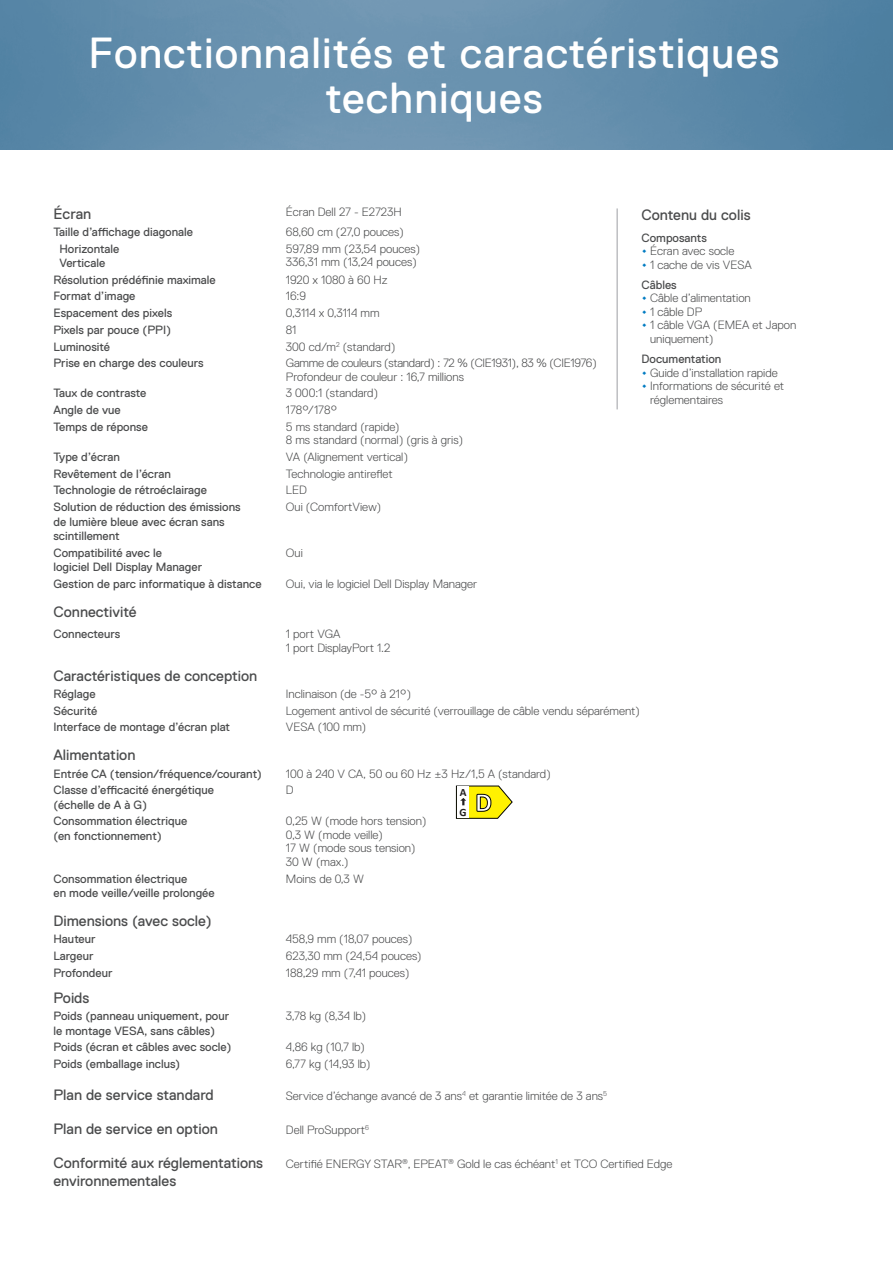
<style>
.page{position:relative;width:893px;height:1263px;background:#fff}
.page>*{position:absolute;margin:0;border:0;box-sizing:border-box;transform-origin:0 0}
.t1{font:43.5px/45px "Dell Replica";letter-spacing:.025em;color:#fff;text-align:center}
.t2{font:700 26.85px "Calibri";color:#fff}
.t3{font:15px/18px "Dell Replica";color:#4b4c4d}
.Spec_body{font:300 12px/13.5px "Dell Replica";color:#4b4c4d}
.Spec_body-2{font:12px/14.4px "Dell Replica";color:#4b4c4d}
.Spec_body-3{font:300 12px "Dell Replica";letter-spacing:-.02em;color:#4b4c4d}
.What_s_in_the_box{font:12px "Dell Replica";color:#4b4c4d}
.t4{font:700 11.25px/19.5px "Calibri";color:#231f20}
.s1{font-weight:400;font-size:15px;color:#007bc2}
</style>
<div class="page">
<hr style="left:617px;top:208px;width:1px;height:201px;background:#a8a9ad">
<svg style="left:455px;top:785px;width:58px;height:34px"></svg>
<img style="left:0;top:0;width:893px;height:150px">
<p class="t1" style="left:89px;top:31px;width:692px">Fonctionnalités et caractéristiques techniques</p>
<p class="t3" style="left:53px;top:204px;width:39px">Écran</p>
<p class="Spec_body" style="left:286px;top:205px;width:117px">Écran Dell 27 - E2723H</p>
<p class="Spec_body-2" style="left:53px;top:225px;width:141px">Taille d’affichage diagonale</p>
<p class="Spec_body" style="left:286px;top:225px;width:119px">68,60 cm (27,0 pouces)</p>
<p class="Spec_body-2" style="left:59px;top:241px;width:61px">Horizontale</p>
<p class="Spec_body-2" style="left:59px;top:256px;width:47px">Verticale</p>
<p class="t3" style="left:641px;top:206px;width:111px">Contenu du colis</p>
<p class="What_s_in_the_box" style="left:641px;top:231px;width:67px">Composants</p>
<p class="Spec_body" style="left:641px;top:244px;width:94px"><span class="s1">•</span> Écran avec socle</p>
<p class="Spec_body" style="left:641px;top:258px;width:112px"><span class="s1">•</span> 1 cache de vis VESA</p>
<p class="What_s_in_the_box" style="left:641px;top:278px;width:37px">Câbles</p>
<p class="Spec_body" style="left:641px;top:291px;width:111px"><span class="s1">•</span> Câble d’alimentation</p>
<p class="Spec_body" style="left:641px;top:305px;width:62px"><span class="s1">•</span> 1 câble DP</p>
<p class="Spec_body" style="left:650px;top:318px;width:148px;text-indent:-9px"><span class="s1">•</span> 1 câble VGA (EMEA et Japon uniquement)</p>
<p class="What_s_in_the_box" style="left:641px;top:352px;width:81px">Documentation</p>
<p class="Spec_body" style="left:641px;top:366px;width:138px"><span class="s1">•</span> Guide d’installation rapide</p>
<p class="Spec_body" style="left:650px;top:379px;width:136px;text-indent:-9px"><span class="s1">•</span> Informations de sécurité et réglementaires</p>
<p class="Spec_body" style="left:286px;top:242px;width:136px">597,89 mm (23,54 pouces)</p>
<p class="Spec_body" style="left:286px;top:255px;width:132px">336,31 mm (13,24 pouces)</p>
<p class="Spec_body-2" style="left:53px;top:272px;width:164px">Résolution prédéfinie maximale</p>
<p class="Spec_body" style="left:286px;top:273px;width:103px">1920 x 1080 à 60 Hz</p>
<p class="Spec_body-2" style="left:53px;top:289px;width:84px">Format d’image</p>
<p class="Spec_body" style="left:286px;top:290px;width:22px">16:9</p>
<p class="Spec_body-2" style="left:53px;top:306px;width:120px">Espacement des pixels</p>
<p class="Spec_body" style="left:286px;top:306px;width:95px">0,3114 x 0,3114 mm</p>
<p class="Spec_body-2" style="left:53px;top:323px;width:119px">Pixels par pouce (PPI)</p>
<p class="Spec_body" style="left:286px;top:323px;width:12px">81</p>
<p class="Spec_body-2" style="left:53px;top:339px;width:58px">Luminosité</p>
<p class="Spec_body" style="left:286px;top:340px;width:111px">300 cd/m<sup>2</sup> (standard)</p>
<p class="Spec_body-2" style="left:53px;top:356px;width:152px">Prise en charge des couleurs</p>
<p class="Spec_body-3" style="left:286px;top:356px;width:312px">Gamme de couleurs (standard) : 72 % (CIE1931), 83 % (CIE1976)</p>
<p class="Spec_body" style="left:286px;top:370px;width:180px">Profondeur de couleur : 16,7 millions</p>
<p class="Spec_body-2" style="left:53px;top:386px;width:94px">Taux de contraste</p>
<p class="Spec_body" style="left:286px;top:387px;width:94px">3 000:1 (standard)</p>
<p class="Spec_body-2" style="left:53px;top:403px;width:69px">Angle de vue</p>
<p class="Spec_body" style="left:286px;top:403px;width:53px">178°/178°</p>
<p class="Spec_body-2" style="left:53px;top:420px;width:96px">Temps de réponse</p>
<p class="Spec_body" style="left:286px;top:420px;width:115px">5 ms standard (rapide)</p>
<p class="Spec_body" style="left:286px;top:433px;width:179px">8 ms standard (normal) (gris à gris)</p>
<p class="Spec_body-2" style="left:53px;top:450px;width:68px">Type d’écran</p>
<p class="Spec_body" style="left:286px;top:450px;width:124px">VA (Alignement vertical)</p>
<p class="Spec_body-2" style="left:53px;top:466px;width:119px">Revêtement de l’écran</p>
<p class="Spec_body" style="left:286px;top:467px;width:108px">Technologie antireflet</p>
<p class="Spec_body-2" style="left:53px;top:483px;width:155px">Technologie de rétroéclairage</p>
<p class="Spec_body" style="left:286px;top:484px;width:22px">LED</p>
<p class="Spec_body-2" style="left:53px;top:500px;width:189px">Solution de réduction des émissions de lumière bleue avec écran sans scintillement</p>
<p class="Spec_body" style="left:286px;top:500px;width:97px">Oui (ComfortView)</p>
<p class="Spec_body-2" style="left:53px;top:545px;width:150px">Compatibilité avec le<br>logiciel Dell Display Manager</p>
<p class="Spec_body" style="left:286px;top:546px;width:18px">Oui</p>
<p class="Spec_body-2" style="left:53px;top:576px;width:210px">Gestion de parc informatique à distance</p>
<p class="Spec_body" style="left:286px;top:577px;width:193px">Oui, via le logiciel Dell Display Manager</p>
<p class="t3" style="left:53px;top:603px;width:85px">Connectivité</p>
<p class="Spec_body-2" style="left:53px;top:627px;width:68px">Connecteurs</p>
<p class="Spec_body" style="left:286px;top:627px;width:56px">1 port VGA</p>
<p class="Spec_body" style="left:286px;top:641px;width:106px">1 port DisplayPort 1.2</p>
<p class="t3" style="left:53px;top:666px;width:205px">Caractéristiques de conception</p>
<p class="Spec_body-2" style="left:53px;top:687px;width:44px">Réglage</p>
<p class="Spec_body" style="left:286px;top:687px;width:127px">Inclinaison (de -5° à 21°)</p>
<p class="Spec_body-2" style="left:53px;top:703px;width:46px">Sécurité</p>
<p class="Spec_body" style="left:286px;top:704px;width:355px">Logement antivol de sécurité (verrouillage de câble vendu séparément)</p>
<p class="Spec_body-2" style="left:53px;top:720px;width:178px">Interface de montage d’écran plat</p>
<p class="Spec_body" style="left:286px;top:720px;width:82px">VESA (100 mm)</p>
<p class="t3" style="left:53px;top:746px;width:84px">Alimentation</p>
<p class="Spec_body-2" style="left:53px;top:766px;width:210px">Entrée CA (tension/fréquence/courant)</p>
<p class="Spec_body" style="left:286px;top:767px;width:267px">100 à 240 V CA, 50 ou 60 Hz ±3 Hz/1,5 A (standard)</p>
<p class="Spec_body-2" style="left:53px;top:783px;width:162px">Classe d’efficacité énergétique (échelle de A à G)</p>
<p class="Spec_body" style="left:286px;top:783px;width:9px">D</p>
<p class="Spec_body-2" style="left:53px;top:814px;width:135px">Consommation électrique (en fonctionnement)</p>
<p class="Spec_body" style="left:286px;top:815px;width:142px">0,25 W (mode hors tension)<br>0,3 W (mode veille)<br>17 W (mode sous tension)<br>30 W (max.)</p>
<p class="Spec_body-2" style="left:53px;top:871px;width:163px">Consommation électrique<br>en mode veille/veille prolongée</p>
<p class="Spec_body" style="left:286px;top:872px;width:80px">Moins de 0,3 W</p>
<p class="t3" style="left:53px;top:912px;width:160px">Dimensions (avec socle)</p>
<p class="Spec_body-2" style="left:53px;top:932px;width:44px">Hauteur</p>
<p class="Spec_body" style="left:286px;top:932px;width:128px">458,9 mm (18,07 pouces)</p>
<p class="Spec_body-2" style="left:53px;top:949px;width:42px">Largeur</p>
<p class="Spec_body" style="left:286px;top:949px;width:137px">623,30 mm (24,54 pouces)</p>
<p class="Spec_body-2" style="left:53px;top:965px;width:61px">Profondeur</p>
<p class="Spec_body" style="left:286px;top:966px;width:125px">188,29 mm (7,41 pouces)</p>
<p class="t3" style="left:53px;top:989px;width:37px">Poids</p>
<p class="Spec_body-2" style="left:53px;top:1009px;width:177px">Poids (panneau uniquement, pour le montage VESA, sans câbles)</p>
<p class="Spec_body" style="left:286px;top:1009px;width:82px">3,78 kg (8,34 lb)</p>
<p class="Spec_body-2" style="left:53px;top:1040px;width:179px">Poids (écran et câbles avec socle)</p>
<p class="Spec_body" style="left:286px;top:1040px;width:80px">4,86 kg (10,7 lb)</p>
<p class="Spec_body-2" style="left:53px;top:1057px;width:128px">Poids (emballage inclus)</p>
<p class="Spec_body" style="left:286px;top:1057px;width:86px">6,77 kg (14,93 lb)</p>
<p class="t3" style="left:53px;top:1086px;width:162px">Plan de service standard</p>
<p class="Spec_body" style="left:286px;top:1089px;width:323px">Service d’échange avancé de 3 ans<sup>4</sup> et garantie limitée de 3 ans<sup>5</sup></p>
<p class="t3" style="left:53px;top:1120px;width:166px">Plan de service en option</p>
<p class="Spec_body" style="left:286px;top:1123px;width:85px">Dell ProSupport<sup>6</sup></p>
<p class="t3" style="left:53px;top:1154px;width:211px">Conformité aux réglementations environnementales</p>
<p class="Spec_body" style="left:286px;top:1157px;width:388px">Certifié ENERGY STAR<sup>®</sup>, EPEAT<sup>®</sup> Gold le cas échéant<sup>1</sup> et TCO Certified Edge</p>
<p class="t4" style="left:460px;top:782px;width:9px">A<br>G</p>
<p class="t2" style="left:475px;top:783px;width:18px">D</p>
</div>
